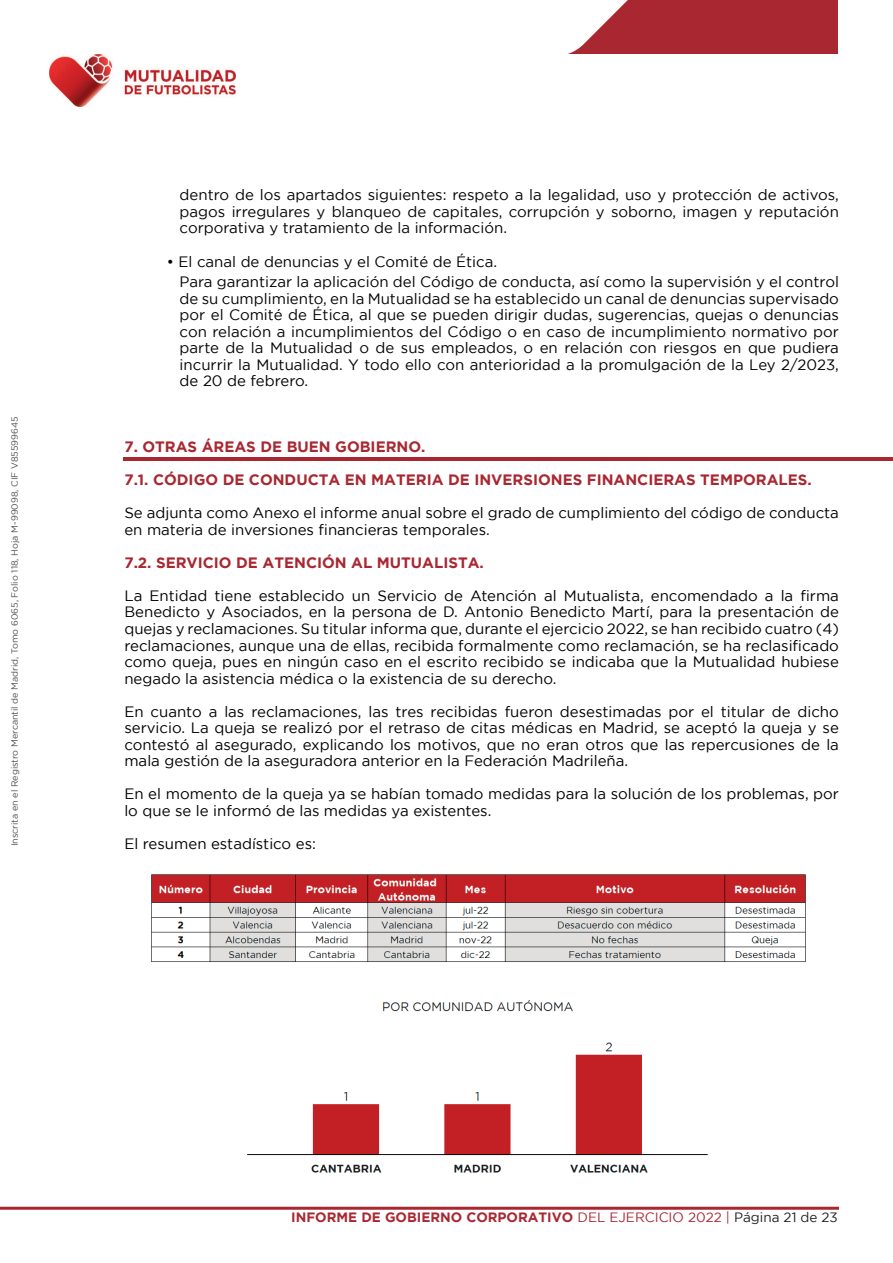
<style>
.page{position:relative;width:893px;height:1263px;background:#fff}
.page>*{position:absolute;margin:0;border:0;box-sizing:border-box;transform-origin:0 0}
.t1{font:15px/16.5px "Gotham";color:#000001}
.t2{font:15px/16.5px "Gotham";color:#010305;text-align:justify}
.t3{font:700 15px "Gotham";color:#a92731}
.t4{font:700 13.5px "Gotham";color:#a92731}
.t5{font:9px "Gotham";color:#4b4c4d}
.s1{font-weight:400}
.s2{font-weight:400;color:#231f20}
</style>
<div class="page">
<div style="left:0;top:1207px;width:839px;height:3px;background:#a92731;border:2px solid #a92731"></div>
<img style="left:50px;top:54px;width:186px;height:52px">
<div style="left:554px;top:0;width:284px;height:54px;background:#a92731"></div>
<svg style="left:554px;top:0;width:74px;height:54px"></svg>
<hr style="left:123px;top:457px;width:770px;height:3px;background:#a92731">
<img style="left:247px;top:1000px;width:461px;height:173px">
<img style="left:151px;top:874px;width:655px;height:88px">
<p class="t5" style="left:10px;top:846px;width:431px;rotate:-90deg">Inscrita en el Registro Mercantil de Madrid, Tomo 6065, Folio 118, Hoja M-99098, CIF V85599645</p>
<p class="t2" style="left:180px;top:186px;width:661px">dentro de los apartados siguientes: respeto a la legalidad, uso y protección de activos, pagos irregulares y blanqueo de capitales, corrupción y soborno, imagen y reputación corporativa y tratamiento de la información.</p>
<p class="t2" style="left:180px;top:251px;width:661px;line-height:20.7px;text-indent:-13px">• El canal de denuncias y el Comité de Ética.<br>Para garantizar la aplicación del Código de conducta, así como la supervisión y el control</p>
<p class="t2" style="left:180px;top:290px;width:661px">de su cumplimiento, en la Mutualidad se ha establecido un canal de denuncias supervisado por el Comité de Ética, al que se pueden dirigir dudas, sugerencias, quejas o denuncias con relación a incumplimientos del Código o en caso de incumplimiento normativo por parte de la Mutualidad o de sus empleados, o en relación con riesgos en que pudiera incurrir la Mutualidad. Y todo ello con anterioridad a la promulgación de la Ley 2/2023, de 20 de febrero.</p>
<p class="t3" style="left:124px;top:438px;width:303px">7. OTRAS ÁREAS DE BUEN GOBIERNO.</p>
<p class="t3" style="left:124px;top:471px;width:689px">7.1. CÓDIGO DE CONDUCTA EN MATERIA DE INVERSIONES FINANCIERAS TEMPORALES.</p>
<p class="t1" style="left:124px;top:505px;width:716px">Se adjunta como Anexo el informe anual sobre el grado de cumplimiento del código de conducta en materia de inversiones financieras temporales.</p>
<p class="t3" style="left:124px;top:554px;width:361px">7.2. SERVICIO DE ATENCIÓN AL MUTUALISTA.</p>
<p class="t1" style="left:124px;top:587px;width:716px;text-align:justify">La Entidad tiene establecido un Servicio de Atención al Mutualista, encomendado a la firma Benedicto y Asociados, en la persona de D. Antonio Benedicto Martí, para la presentación de quejas y reclamaciones. Su titular informa que, durante el ejercicio 2022, se han recibido cuatro (4) reclamaciones, aunque una de ellas, recibida formalmente como reclamación, se ha reclasificado como queja, pues en ningún caso en el escrito recibido se indicaba que la Mutualidad hubiese negado la asistencia médica o la existencia de su derecho.</p>
<p class="t1" style="left:124px;top:703px;width:716px;text-align:justify">En cuanto a las reclamaciones, las tres recibidas fueron desestimadas por el titular de dicho servicio. La queja se realizó por el retraso de citas médicas en Madrid, se aceptó la queja y se contestó al asegurado, explicando los motivos, que no eran otros que las repercusiones de la mala gestión de la aseguradora anterior en la Federación Madrileña.</p>
<p class="t1" style="left:124px;top:785px;width:716px">En el momento de la queja ya se habían tomado medidas para la solución de los problemas, por lo que se le informó de las medidas ya existentes.</p>
<p class="t1" style="left:124px;top:835px;width:193px">El resumen estadístico es:</p>
<p class="t4" style="left:291px;top:1209px;width:548px">INFORME DE GOBIERNO CORPORATIVO <span class="s1">DEL EJERCICIO 2022 |</span> <span class="s2">Página 21 de 23</span></p>
</div>
